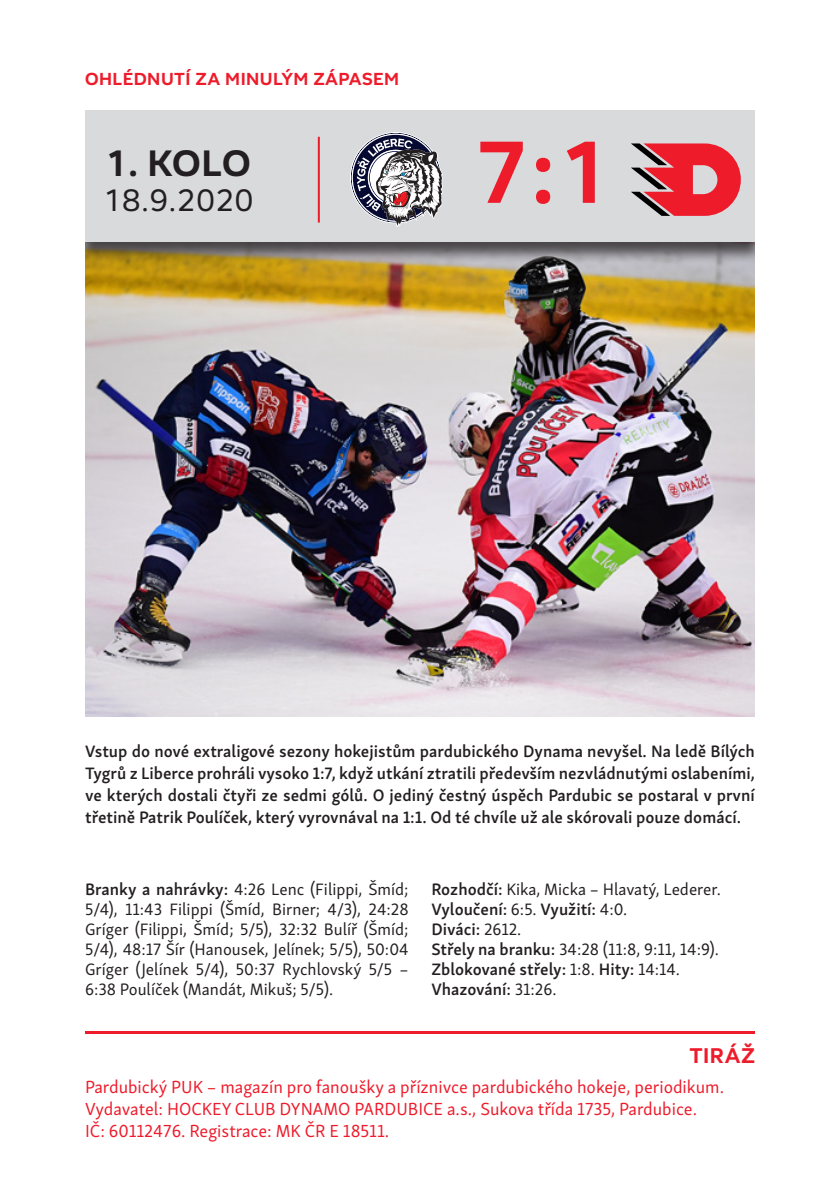
<style>
.page{position:relative;width:840px;height:1191px;background:#fff}
.page>*{position:absolute;margin:0;border:0;box-sizing:border-box;transform-origin:0 0}
.t1{font:700 91px "Adelphi PE";color:#ee1b2b}
.t2{font:700 38px "Adelphi PE";color:#231f20}
.t3{font:32px "Adelphi PE";letter-spacing:.025em;color:#231f20}
.t4{font:700 22px "Adelphi PE";letter-spacing:.025em;color:#ee1b2b}
.t5{font:18px "Skolar Sans Latn TEST";color:#ee1b2b}
.Zahlavi{font:700 18px "Adelphi PE";letter-spacing:.025em;color:#ee1b2b}
.Autor{font:600 17px/22px "Skolar Sans Latn TEST";color:#231f20;text-align:justify}
.Autor-2{font:17px/20px "Skolar Sans Latn TEST";color:#231f20;text-align:justify}
.s1{font-weight:600}
.s2{font-weight:400}
</style>
<div class="page">
<img style="left:85px;top:263px;width:669px;height:454px">
<div style="left:85px;top:110px;width:669px;height:153px;background:#231f20;opacity:.75"></div>
<div style="left:85px;top:110px;width:669px;height:131px;background:#d9dadc"></div>
<hr style="left:85px;top:1031px;width:669px;height:3px;background:#ee1b2b">
<svg style="left:350px;top:132px;width:92px;height:95px"></svg>
<svg style="left:631px;top:143px;width:109px;height:73px"></svg>
<hr style="left:317px;top:137px;width:2px;height:85px;background:#ee1b2b">
<p class="Zahlavi" style="left:85px;top:67px;width:315px">OHLÉDNUTÍ ZA MINULÝM ZÁPASEM</p>
<p class="t2" style="left:105px;top:137px;width:147px">1. KOLO</p>
<p class="t3" style="left:103px;top:178px;width:152px">18.9.2020</p>
<p class="t1" style="left:475px;top:111px;width:136px">7:1</p>
<p class="Autor" style="left:85px;top:738px;width:670px">Vstup do nové extraligové sezony hokejistům pardubického Dynama nevyšel. Na ledě Bílých Tygrů z Liberce prohráli vysoko 1:7, když utkání ztratili především nezvládnutými oslabeními, ve kterých dostali čtyři ze sedmi gólů. O jediný čestný úspěch Pardubic se postaral v první třetině Patrik Poulíček, který vyrovnával na 1:1. Od té chvíle už ale skórovali pouze domácí.</p>
<p class="Autor-2" style="left:85px;top:877px;width:325px"><span class="s1">Branky a nahrávky:</span> 4:26 Lenc (Filippi, Šmíd; 5/4), 11:43 Filippi (Šmíd, Birner; 4/3), 24:28<br>Gríger (Filippi, Šmíd; 5/5), 32:32 Bulíř (Šmíd; 5/4), 48:17 Šír (Hanousek, Jelínek; 5/5), 50:04<br>Gríger (Jelínek 5/4), 50:37 Rychlovský 5/5 – 6:38 Poulíček (Mandát, Mikuš; 5/5).</p>
<p class="Autor-2" style="left:431px;top:877px;width:291px"><span class="s1">Rozhodčí:</span> Kika, Micka – Hlavatý, Lederer.</p>
<p class="Autor" style="left:431px;top:896px;width:197px">Vyloučení: <span class="s2">6:5.</span> Využití: <span class="s2">4:0.</span></p>
<p class="Autor" style="left:431px;top:916px;width:92px">Diváci: <span class="s2">2612.</span></p>
<p class="Autor-2" style="left:431px;top:937px;width:289px"><span class="s1">Střely na branku:</span> 34:28 (11:8, 9:11, 14:9).</p>
<p class="Autor" style="left:431px;top:956px;width:250px">Zblokované střely: <span class="s2">1:8.</span> Hity: <span class="s2">14:14.</span></p>
<p class="Autor" style="left:431px;top:976px;width:127px">Vhazování: <span class="s2">31:26.</span></p>
<p class="t4" style="left:689px;top:1040px;width:67px">TIRÁŽ</p>
<p class="t5" style="left:85px;top:1073px;width:640px">Pardubický PUK – magazín pro fanoušky a příznivce pardubického hokeje, periodikum.</p>
<p class="t5" style="left:85px;top:1095px;width:613px">Vydavatel: HOCKEY CLUB DYNAMO PARDUBICE a.s., Sukova třída 1735, Pardubice.</p>
<p class="t5" style="left:85px;top:1117px;width:305px">IČ: 60112476. Registrace: MK ČR E 18511.</p>
</div>
